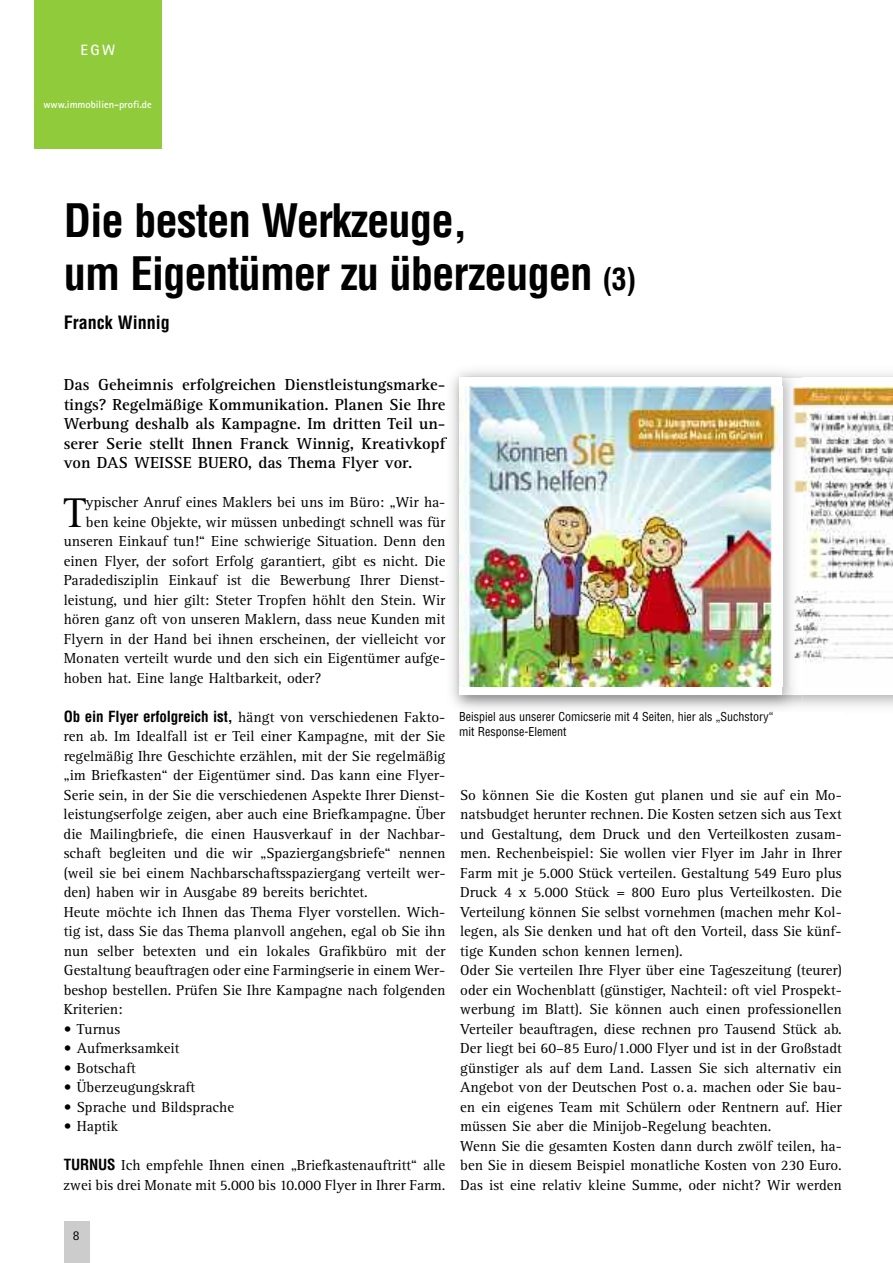
<style>
.page{position:relative;width:893px;height:1263px;background:#fff}
.page>*{position:absolute;margin:0;border:0;box-sizing:border-box;transform-origin:0 0}
.t1{font:700 condensed 45px/52.5px "Helvetica";letter-spacing:-.025em;color:#000}
.t2{font:43.05px "Rotis Serif";color:#000}
.t3{font:700 condensed 18px "Helvetica";color:#000}
.t4{font:700 16.5px/19.5px "Rotis Serif";color:#000;text-align:justify}
.t5{font:15px/19.5px "Rotis Serif";color:#000}
.t6{font:700 15px "Rotis Sans Serif";color:#fff}
.t7{font:13.5px "Rotis Sans Serif";color:#000}
.t8{font:condensed 12px/15px "Helvetica";color:#000}
.t9{font:700 10.5px "Rotis Sans Serif";color:#fff}
.s1{font-size:30px}
.s2{font-family:"Helvetica";font-weight:700;font-stretch:condensed}
</style>
<div class="page">
<div style="left:64px;top:1220px;width:25px;height:43px;background:#ccc"></div>
<div style="left:34px;top:0;width:128px;height:149px;background:#90cb3c"></div>
<img style="left:802px;top:387px;width:91px;height:276px">
<img style="left:782px;top:378px;width:15px;height:317px">
<img style="left:790px;top:387px;width:12px;height:300px">
<img style="left:459px;top:387px;width:323px;height:299px">
<p class="t6" style="left:81px;top:45px;width:36px">EGW</p>
<p class="t9" style="left:43px;top:101px;width:110px">www.immobilien-profi.de</p>
<h1 class="t1" style="left:64px;top:195px;width:574px">Die besten Werkzeuge,<br>um Eigentümer zu überzeugen <span class="s1">(3)</span></h1>
<p class="t3" style="left:64px;top:312px;width:107px">Franck Winnig</p>
<p class="t4" style="left:64px;top:376px;width:383px">Das Geheimnis erfolgreichen Dienstleistungsmarke&shy;tings? Regelmäßige Kommunikation. Planen Sie Ihre Werbung deshalb als Kampagne. Im dritten Teil un&shy;serer Serie stellt Ihnen Franck Winnig, Kreativkopf von DAS WEISSE BUERO, das Thema Flyer vor.</p>
<h2 class="t2" style="left:64px;top:498px;width:24px">T</h2>
<p class="t5" style="left:86px;top:494px;width:361px">ypischer Anruf eines Maklers bei uns im Büro: „Wir ha-</p>
<p class="t5" style="left:86px;top:513px;width:361px">ben keine Objekte, wir müssen unbedingt schnell was für</p>
<p class="t5" style="left:64px;top:533px;width:383px">unseren Einkauf tun!“ Eine schwierige Situation. Denn den</p>
<p class="t5" style="left:64px;top:552px;width:383px">einen Flyer, der sofort Erfolg garantiert, gibt es nicht. Die</p>
<p class="t5" style="left:64px;top:572px;width:383px">Paradedisziplin Einkauf ist die Bewerbung Ihrer Dienst -</p>
<p class="t5" style="left:64px;top:591px;width:383px">leistung, und hier gilt: Steter Tropfen höhlt den Stein. Wir</p>
<p class="t5" style="left:64px;top:611px;width:383px">hören ganz oft von unseren Maklern, dass neue Kunden mit</p>
<p class="t5" style="left:64px;top:630px;width:383px">Flyern in der Hand bei ihnen erscheinen, der vielleicht vor</p>
<p class="t5" style="left:64px;top:650px;width:383px">Monaten verteilt wurde und den sich ein Eigentümer aufge-</p>
<p class="t5" style="left:64px;top:669px;width:259px">hoben hat. Eine lange Haltbarkeit, oder?</p>
<p class="t5" style="left:64px;top:708px;width:383px"><span class="s2">Ob ein Flyer erfolgreich ist,</span> hängt von verschiedenen Fakto&shy;ren ab. Im Idealfall ist er Teil einer Kampagne, mit der Sie regelmäßig Ihre Geschichte erzählen, mit der Sie regelmäßig „im Briefkasten“ der Eigentümer sind. Das kann eine Flyer-Serie sein, in der Sie die verschiedenen Aspekte Ihrer Dienst&shy;leistungserfolge zeigen, aber auch eine Briefkampagne. Über die Mailingbriefe, die einen Hausverkauf in der Nachbar&shy;schaft begleiten und die wir „Spaziergangsbriefe“ nennen (weil sie bei einem Nachbarschaftsspaziergang verteilt wer&shy;den) haben wir in Ausgabe 89 bereits berichtet.<br>Heute möchte ich Ihnen das Thema Flyer vorstellen. Wich&shy;tig ist, dass Sie das Thema planvoll angehen, egal ob Sie ihn nun selber betexten und ein lokales Grafikbüro mit der Gestaltung beauftragen oder eine Farmingserie in einem Wer&shy;beshop bestellen. Prüfen Sie Ihre Kampagne nach folgenden Kriterien:</p>
<p class="t5" style="left:64px;top:1020px;width:58px">• Turnus</p>
<p class="t5" style="left:64px;top:1040px;width:117px">• Aufmerksamkeit</p>
<p class="t5" style="left:64px;top:1059px;width:74px">• Botschaft</p>
<p class="t5" style="left:64px;top:1079px;width:133px">• Überzeugungskraft</p>
<p class="t5" style="left:64px;top:1098px;width:172px">• Sprache und Bildsprache</p>
<p class="t5" style="left:64px;top:1118px;width:56px">• Haptik</p>
<p class="t5" style="left:64px;top:1157px;width:383px"><span class="s2">TURNUS</span> Ich empfehle Ihnen einen „Briefkastenauftritt“ alle zwei bis drei Monate mit 5.000 bis 10.000 Flyer in Ihrer Farm.</p>
<p class="t8" style="left:459px;top:709px;width:316px">Beispiel aus unserer Comicserie mit 4 Seiten, hier als „Suchstory“ mit Response-Element</p>
<p class="t5" style="left:460px;top:786px;width:383px">So können Sie die Kosten gut planen und sie auf ein Mo&shy;natsbudget herunter rechnen. Die Kosten setzen sich aus Text und Gestaltung, dem Druck und den Verteilkosten zusam&shy;men. Rechenbeispiel: Sie wollen vier Flyer im Jahr in Ihrer Farm mit je 5.000 Stück verteilen. Gestaltung 549 Euro plus Druck 4 x 5.000 Stück = 800 Euro plus Verteilkosten. Die Verteilung können Sie selbst vornehmen (machen mehr Kol&shy;legen, als Sie denken und hat oft den Vorteil, dass Sie künf&shy;tige Kunden schon kennen lernen).<br>Oder Sie verteilen Ihre Flyer über eine Tageszeitung (teurer) oder ein Wochenblatt (günstiger, Nachteil: oft viel Prospekt&shy;werbung im Blatt). Sie können auch einen professionellen Verteiler beauftragen, diese rechnen pro Tausend Stück ab.<br>Der liegt bei 60–85 Euro/1.000 Flyer und ist in der Großstadt günstiger als auf dem Land. Lassen Sie sich alternativ ein Angebot von der Deutschen Post o. a. machen oder Sie bau&shy;en ein eigenes Team mit Schülern oder Rentnern auf. Hier müssen Sie aber die Minijob-Regelung beachten.<br>Wenn Sie die gesamten Kosten dann durch zwölf teilen, ha&shy;ben Sie in diesem Beispiel monatliche Kosten von 230 Euro.<br>Das ist eine relativ kleine Summe, oder nicht? Wir werden</p>
<p class="t7" style="left:73px;top:1230px;width:8px">8</p>
</div>
